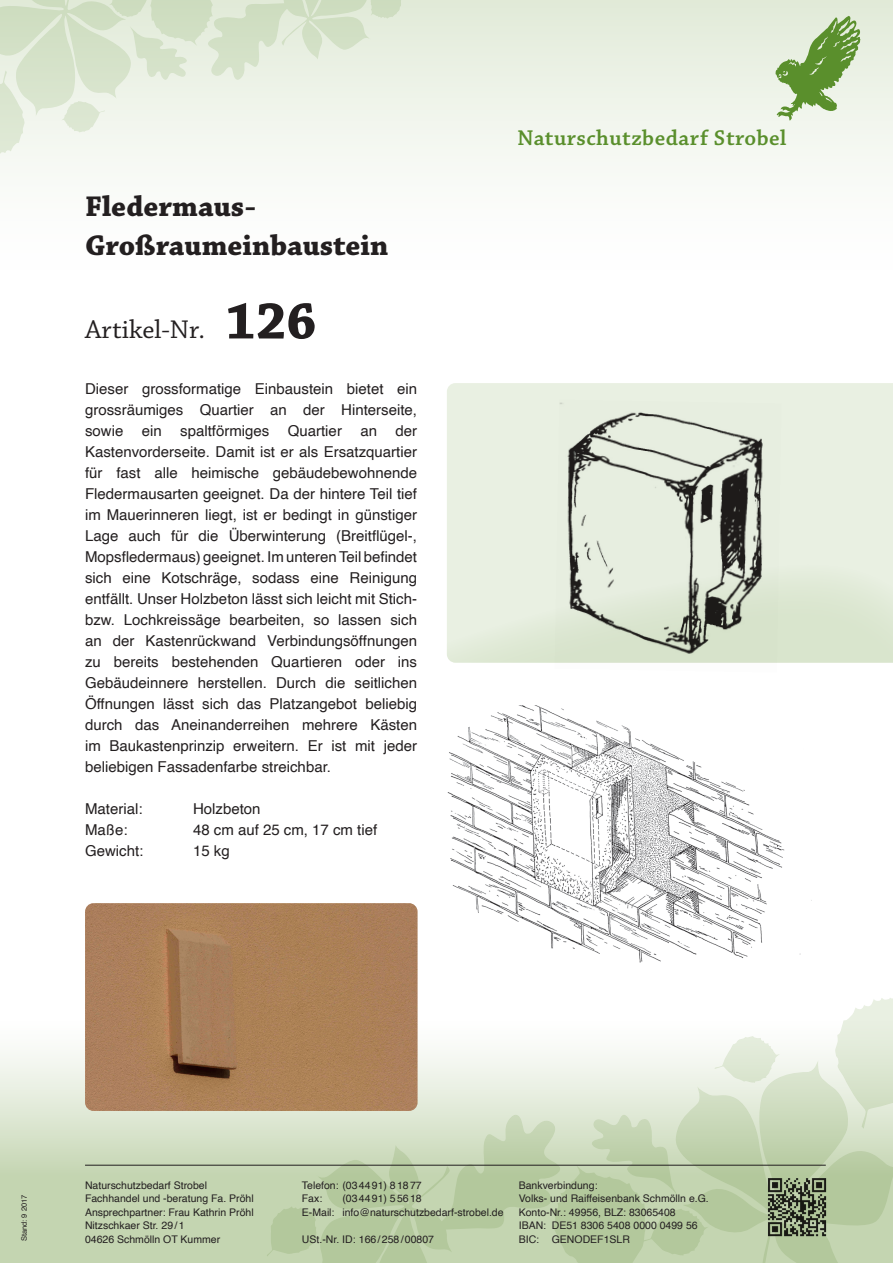
<style>
.page{position:relative;width:893px;height:1263px;background:#fff}
.page>*{position:absolute;margin:0;border:0;box-sizing:border-box;transform-origin:0 0}
.t1{font:700 54px "Chaparral Pro";color:#231f20}
.t2{font:700 30px/39px "Chaparral Pro";color:#231f20}
.t3{font:27px "Chaparral Pro";color:#231f20}
.t4{font:600 22.5px "Chaparral Pro";letter-spacing:.02em;color:#5a8f2c}
.t5{font:15px/21px "Helvetica";color:#231f20;text-align:justify}
.t6{font:10.5px/13.5px "Helvetica";color:#231f20}
.t7{font:7.5px "Helvetica";color:#231f20}
</style>
<div class="page">
<div style="left:0;top:0;width:893px;height:303px;background:linear-gradient(to bottom,#e3ecdb,#fff)"></div>
<svg style="left:0;top:1051px;width:267px;height:212px;background:#cddbbe"></svg>
<svg style="left:267px;top:998px;width:626px;height:265px"></svg>
<svg style="left:0;top:0;width:404px;height:164px"></svg>
<svg style="left:775px;top:16px;width:86px;height:105px;background:#adc795"></svg>
<hr style="left:85px;top:1165px;width:741px;height:1px;background:#231f20">
<img style="left:765px;top:1174px;width:65px;height:65px">
<div style="left:447px;top:383px;width:446px;height:180px;background:#e9f0e2"></div>
<svg style="left:447px;top:563px;width:446px;height:100px;background:#e1ead8"></svg>
<img style="left:555px;top:400px;width:226px;height:263px">
<img style="left:85px;top:903px;width:333px;height:208px">
<img style="left:447px;top:706px;width:365px;height:257px">
<h2 class="t2" style="left:85px;top:188px;width:305px">Fledermaus-<br>Großraumeinbaustein</h2>
<h3 class="t3" style="left:85px;top:315px;width:122px">Artikel-Nr.</h3>
<h1 class="t1" style="left:225px;top:290px;width:93px">126</h1>
<p class="t5" style="left:85px;top:379px;width:334px">Dieser grossformatige Einbaustein bietet ein grossräumiges Quartier an der Hinterseite, sowie ein spaltförmiges Quartier an der Kastenvorderseite. Damit ist er als Ersatzquartier für fast alle heimische gebäudebewohnende Fledermausarten geeignet. Da der hintere Teil tief im Mauerinneren liegt, ist er bedingt in günstiger Lage auch für die Überwinterung (Breitflügel-, Mopsfledermaus) geeignet. Im unteren Teil befindet sich eine Kotschräge, sodass eine Reinigung entfällt. Unser Holzbeton lässt sich leicht mit Stich&shy;bzw. Lochkreissäge bearbeiten, so lassen sich an der Kastenrückwand Verbindungsöffnungen zu bereits bestehenden Quartieren oder ins Gebäudeinnere herstellen. Durch die seitlichen Öffnungen lässt sich das Platzangebot beliebig durch das Aneinanderreihen mehrere Kästen im Baukastenprinzip erweitern. Er ist mit jeder beliebigen Fassadenfarbe streichbar.</p>
<p class="t5" style="left:85px;top:799px;width:59px">Material:</p>
<p class="t5" style="left:193px;top:799px;width:69px">Holzbeton</p>
<p class="t5" style="left:85px;top:820px;width:44px">Maße:</p>
<p class="t5" style="left:193px;top:820px;width:186px">48 cm auf 25 cm, 17 cm tief</p>
<p class="t5" style="left:85px;top:841px;width:60px">Gewicht:</p>
<p class="t5" style="left:193px;top:841px;width:38px">15 kg</p>
<h3 class="t4" style="left:517px;top:125px;width:271px">Naturschutzbedarf Strobel</h3>
<p class="t7" style="left:18px;top:1241px;width:48px;rotate:-90deg">Stand: 9 2017</p>
<p class="t6" style="left:85px;top:1178px;width:170px">Naturschutzbedarf Strobel<br>Fachhandel und -beratung Fa. Pröhl<br>Ansprechpartner: Frau Kathrin Pröhl<br>Nitzschkaer Str. 29/1<br>04626 Schmölln OT Kummer</p>
<p class="t6" style="left:302px;top:1178px;width:121px">Telefon: (034491) 81877<br>Fax:</p>
<p class="t6" style="left:302px;top:1192px;width:203px;text-indent:40px">(034491) 55618<br>E-Mail: info@naturschutzbedarf-strobel.de</p>
<p class="t6" style="left:302px;top:1232px;width:134px">USt.-Nr. ID: 166/258/00807</p>
<p class="t6" style="left:519px;top:1178px;width:192px">Bankverbindung:<br>Volks- und Raiffeisenbank Schmölln e.G.<br>Konto-Nr.: 49956, BLZ: 83065408<br>IBAN: DE51 8306 5408 0000 0499 56</p>
<p class="t6" style="left:519px;top:1232px;width:113px">BIC: GENODEF1SLR</p>
</div>
